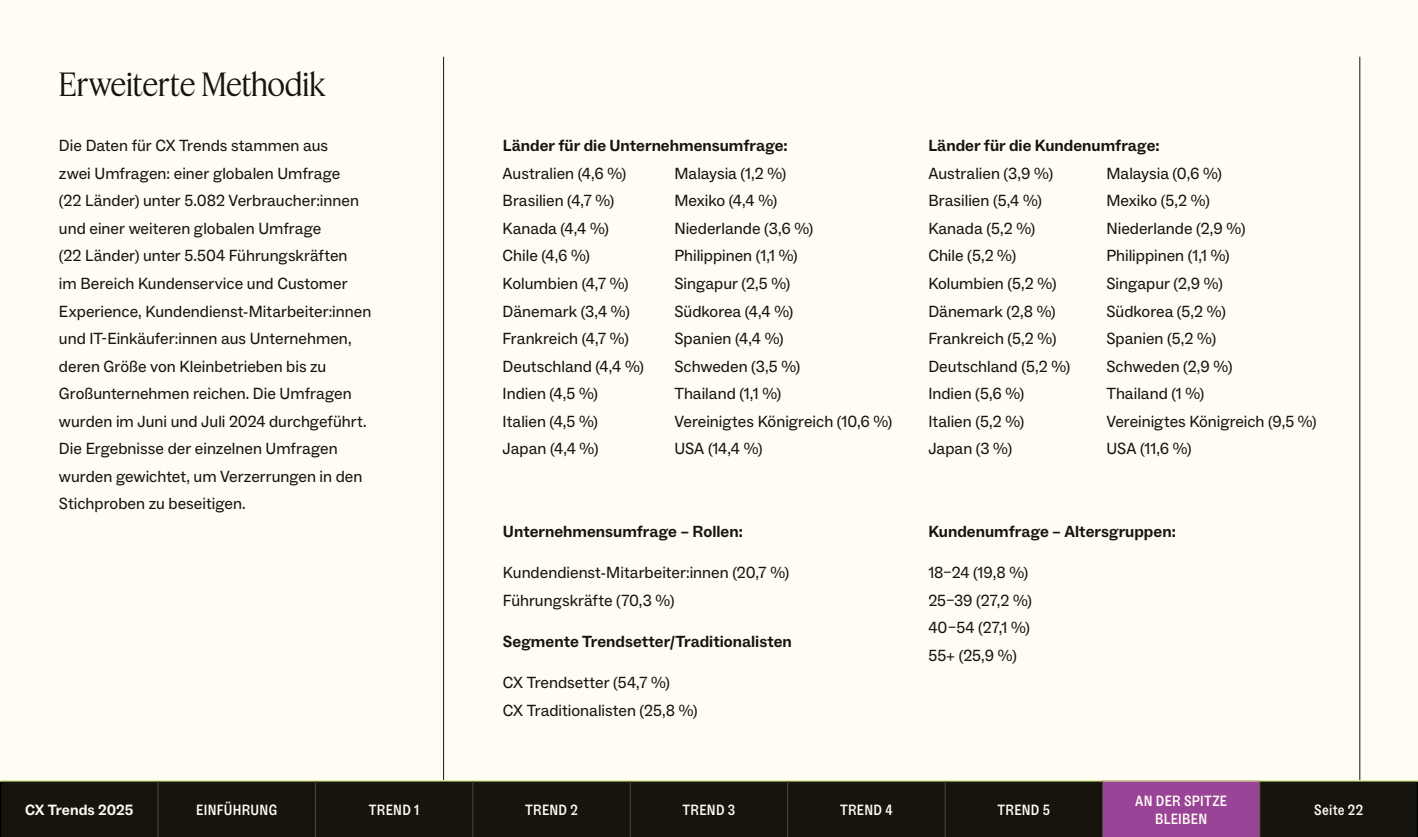
<style>
.page{position:relative;width:1418px;height:837px;background:#fff}
.page>*{position:absolute;margin:0;border:0;box-sizing:border-box;transform-origin:0 0}
.t1{font:31.25px "Feature Display";color:#16140c}
.Paragraph{font:16.25px/27.5px "Zendesk Social";color:#16140c}
.Paragraph-2{font:700 16.25px "Zendesk Social";color:#16140c}
.Section_Directory{font:500 15px/17.5px "Zendesk Social Condensed";letter-spacing:.02em;color:#fffcf6;text-align:center}
.TOC_body_copy{font:700 15px "Zendesk Social";color:#fffcf6}
</style>
<div class="page">
<div style="left:0;top:0;width:1417px;height:836px;background:#fffcf6"></div>
<hr style="left:1359px;top:57px;width:1px;height:723px;background:#16140c">
<hr style="left:443px;top:57px;width:1px;height:723px;background:#16140c">
<div style="left:1px;top:781px;width:1415px;height:55px;background:#16140c"></div>
<div style="left:1102px;top:780px;width:157px;height:56px;background:#9a4497"></div>
<hr style="left:0;top:781px;width:1px;height:55px;background:#000">
<hr style="left:1416px;top:781px;width:1px;height:55px;background:#000">
<hr style="left:0;top:780px;width:158px;height:1px;background:#def991">
<hr style="left:158px;top:780px;width:157px;height:1px;background:#def991">
<hr style="left:315px;top:780px;width:158px;height:1px;background:#def991">
<hr style="left:473px;top:780px;width:157px;height:1px;background:#def991">
<hr style="left:630px;top:780px;width:157px;height:1px;background:#def991">
<hr style="left:787px;top:780px;width:158px;height:1px;background:#def991">
<hr style="left:945px;top:780px;width:157px;height:1px;background:#def991">
<hr style="left:1102px;top:780px;width:157px;height:1px;background:#def991">
<hr style="left:1259px;top:780px;width:158px;height:1px;background:#def991">
<hr style="left:158px;top:781px;width:1px;height:55px;background:#4e493a">
<hr style="left:315px;top:781px;width:1px;height:55px;background:#4e493a">
<hr style="left:472px;top:781px;width:1px;height:55px;background:#4e493a">
<hr style="left:630px;top:781px;width:1px;height:55px;background:#4e493a">
<hr style="left:787px;top:781px;width:1px;height:55px;background:#4e493a">
<hr style="left:944px;top:781px;width:1px;height:55px;background:#4e493a">
<hr style="left:1102px;top:781px;width:1px;height:55px;background:#4e493a">
<hr style="left:1259px;top:781px;width:1px;height:55px;background:#4e493a">
<h5 class="t1" style="left:59px;top:63px;width:268px">Erweiterte Methodik</h5>
<p class="Paragraph" style="left:59px;top:132px;width:314px">Die Daten für CX Trends stammen aus<br>zwei Umfragen: einer globalen Umfrage<br>(22 Länder) unter 5.082 Verbraucher:innen und einer weiteren globalen Umfrage<br>(22 Länder) unter 5.504 Führungskräften<br>im Bereich Kundenservice und Customer Experience, Kundendienst-Mitarbeiter:innen und IT-Einkäufer:innen aus Unternehmen, deren Größe von Kleinbetrieben bis zu Großunternehmen reichen. Die Umfragen wurden im Juni und Juli 2024 durchgeführt.<br>Die Ergebnisse der einzelnen Umfragen wurden gewichtet, um Verzerrungen in den Stichproben zu beseitigen.</p>
<p class="Paragraph-2" style="left:503px;top:136px;width:286px">Länder für die Unternehmensumfrage:</p>
<p class="Paragraph" style="left:502px;top:160px;width:125px">Australien (4,6 %)</p>
<p class="Paragraph" style="left:502px;top:187px;width:113px">Brasilien (4,7 %)</p>
<p class="Paragraph" style="left:502px;top:215px;width:108px">Kanada (4,4 %)</p>
<p class="Paragraph" style="left:502px;top:242px;width:89px">Chile (4,6 %)</p>
<p class="Paragraph" style="left:502px;top:270px;width:128px">Kolumbien (4,7 %)</p>
<p class="Paragraph" style="left:502px;top:297px;width:129px">Dänemark (3,4 %)</p>
<p class="Paragraph" style="left:502px;top:325px;width:128px">Frankreich (4,7 %)</p>
<p class="Paragraph" style="left:502px;top:352px;width:143px">Deutschland (4,4 %)</p>
<p class="Paragraph" style="left:502px;top:380px;width:97px">Indien (4,5 %)</p>
<p class="Paragraph" style="left:502px;top:407px;width:97px">Italien (4,5 %)</p>
<p class="Paragraph" style="left:502px;top:435px;width:97px">Japan (4,4 %)</p>
<p class="Paragraph" style="left:674px;top:160px;width:113px">Malaysia (1,2 %)</p>
<p class="Paragraph" style="left:674px;top:187px;width:104px">Mexiko (4,4 %)</p>
<p class="Paragraph" style="left:674px;top:215px;width:140px">Niederlande (3,6 %)</p>
<p class="Paragraph" style="left:674px;top:242px;width:125px">Philippinen (1,1 %)</p>
<p class="Paragraph" style="left:674px;top:270px;width:117px">Singapur (2,5 %)</p>
<p class="Paragraph" style="left:674px;top:297px;width:120px">Südkorea (4,4 %)</p>
<p class="Paragraph" style="left:674px;top:325px;width:111px">Spanien (4,4 %)</p>
<p class="Paragraph" style="left:674px;top:352px;width:127px">Schweden (3,5 %)</p>
<p class="Paragraph" style="left:674px;top:380px;width:108px">Thailand (1,1 %)</p>
<p class="Paragraph" style="left:674px;top:407px;width:219px">Vereinigtes Königreich (10,6 %)</p>
<p class="Paragraph" style="left:674px;top:435px;width:90px">USA (14,4 %)</p>
<p class="Paragraph-2" style="left:928px;top:136px;width:233px">Länder für die Kundenumfrage:</p>
<p class="Paragraph" style="left:928px;top:160px;width:126px">Australien (3,9 %)</p>
<p class="Paragraph" style="left:928px;top:187px;width:115px">Brasilien (5,4 %)</p>
<p class="Paragraph" style="left:928px;top:215px;width:108px">Kanada (5,2 %)</p>
<p class="Paragraph" style="left:928px;top:242px;width:89px">Chile (5,2 %)</p>
<p class="Paragraph" style="left:928px;top:270px;width:130px">Kolumbien (5,2 %)</p>
<p class="Paragraph" style="left:928px;top:297px;width:129px">Dänemark (2,8 %)</p>
<p class="Paragraph" style="left:928px;top:325px;width:130px">Frankreich (5,2 %)</p>
<p class="Paragraph" style="left:928px;top:352px;width:143px">Deutschland (5,2 %)</p>
<p class="Paragraph" style="left:928px;top:380px;width:97px">Indien (5,6 %)</p>
<p class="Paragraph" style="left:928px;top:407px;width:97px">Italien (5,2 %)</p>
<p class="Paragraph" style="left:928px;top:435px;width:85px">Japan (3 %)</p>
<p class="Paragraph" style="left:1106px;top:160px;width:117px">Malaysia (0,6 %)</p>
<p class="Paragraph" style="left:1106px;top:187px;width:105px">Mexiko (5,2 %)</p>
<p class="Paragraph" style="left:1106px;top:215px;width:140px">Niederlande (2,9 %)</p>
<p class="Paragraph" style="left:1106px;top:242px;width:125px">Philippinen (1,1 %)</p>
<p class="Paragraph" style="left:1106px;top:270px;width:118px">Singapur (2,9 %)</p>
<p class="Paragraph" style="left:1106px;top:297px;width:121px">Südkorea (5,2 %)</p>
<p class="Paragraph" style="left:1106px;top:325px;width:111px">Spanien (5,2 %)</p>
<p class="Paragraph" style="left:1106px;top:352px;width:128px">Schweden (2,9 %)</p>
<p class="Paragraph" style="left:1106px;top:380px;width:99px">Thailand (1 %)</p>
<p class="Paragraph" style="left:1106px;top:407px;width:212px">Vereinigtes Königreich (9,5 %)</p>
<p class="Paragraph" style="left:1106px;top:435px;width:87px">USA (11,6 %)</p>
<p class="Paragraph-2" style="left:503px;top:521px;width:241px">Unternehmensumfrage – Rollen:</p>
<p class="Paragraph-2" style="left:928px;top:521px;width:249px">Kundenumfrage – Altersgruppen:</p>
<p class="Paragraph" style="left:503px;top:558px;width:288px">Kundendienst-Mitarbeiter:innen (20,7 %)</p>
<p class="Paragraph" style="left:503px;top:586px;width:173px">Führungskräfte (70,3 %)</p>
<p class="Paragraph-2" style="left:503px;top:631px;width:290px">Segmente Trendsetter/Traditionalisten</p>
<p class="Paragraph" style="left:503px;top:668px;width:168px">CX Trendsetter (54,7 %)</p>
<p class="Paragraph" style="left:503px;top:696px;width:196px">CX Traditionalisten (25,8 %)</p>
<p class="Paragraph" style="left:928px;top:558px;width:101px">18–24 (19,8 %)</p>
<p class="Paragraph" style="left:928px;top:586px;width:105px">25–39 (27,2 %)</p>
<p class="Paragraph" style="left:928px;top:613px;width:103px">40–54 (27,1 %)</p>
<p class="Paragraph" style="left:928px;top:641px;width:90px">55+ (25,9 %)</p>
<p class="TOC_body_copy" style="left:25px;top:800px;width:110px">CX Trends 2025</p>
<p class="Section_Directory" style="left:196px;top:801px;width:82px">EINFÜHRUNG</p>
<p class="Section_Directory" style="left:369px;top:801px;width:52px">TREND 1</p>
<p class="Section_Directory" style="left:525px;top:801px;width:54px">TREND 2</p>
<p class="Section_Directory" style="left:682px;top:801px;width:54px">TREND 3</p>
<p class="Section_Directory" style="left:840px;top:801px;width:54px">TREND 4</p>
<p class="Section_Directory" style="left:997px;top:801px;width:54px">TREND 5</p>
<p class="Section_Directory" style="left:1135px;top:792px;width:94px">AN DER SPITZE<br>BLEIBEN</p>
<p class="Section_Directory" style="left:1314px;top:801px;width:51px">Seite 22</p>
</div>
